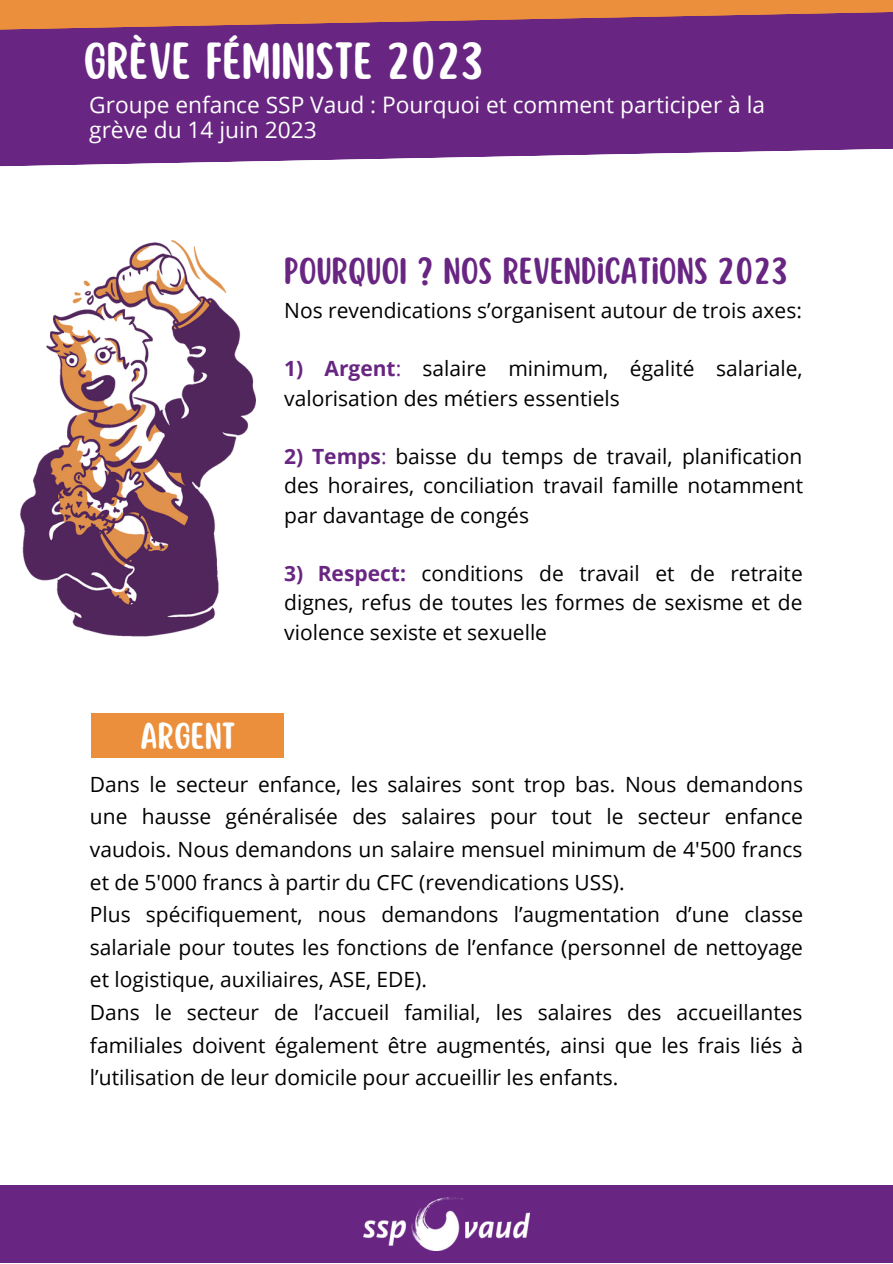
<style>
.page{position:relative;width:893px;height:1264px;background:#fff}
.page>*{position:absolute;margin:0;border:0;box-sizing:border-box;transform-origin:0 0}
.t1{font:45.6px "Scripter";color:#fff}
.t2{font:33px "Scripter";color:#682582}
.t3{font:33px "Scripter";color:#fff}
.t4{font:22.65px/24.8px "Open Sans";color:#fff}
.t5{font:21px/32.5px "Open Sans";color:#000;text-align:justify}
.s1{font-weight:700;color:#682582}
.s2{color:#682582}
</style>
<div class="page">
<div style="left:0;top:0;width:892px;height:45px;background:#eb8f3c"></div>
<svg style="left:0;top:12px;width:892px;height:155px;background:#783885"></svg>
<div style="left:0;top:1185px;width:892px;height:77px;background:#682582"></div>
<img style="left:363px;top:1197px;width:166px;height:53px">
<div style="left:92px;top:713px;width:192px;height:45px;background:#eb8f3c"></div>
<img style="left:20px;top:240px;width:236px;height:397px">
<p class="t1" style="left:83px;top:38px;width:400px">GRÈVE FÉMINISTE 2023</p>
<p class="t4" style="left:89px;top:92px;width:677px">Groupe enfance SSP Vaud : Pourquoi et comment participer à la grève du 14 juin 2023</p>
<p class="t2" style="left:284px;top:254px;width:503px">POURQUOI ? NOS REVENDICATIONS 2023</p>
<p class="t5" style="left:284px;top:293px;width:519px">Nos revendications s’organisent autour de trois axes:</p>
<p class="t5" style="left:284px;top:354px;width:520px;line-height:29.2px"><span class="s1">1) Argent</span><span class="s2">:</span> salaire minimum, égalité salariale, valorisation des métiers essentiels</p>
<p class="t5" style="left:284px;top:441px;width:520px;line-height:29.2px"><span class="s1">2) Temps</span><span class="s2">:</span> baisse du temps de travail, planification des horaires, conciliation travail famille notamment par davantage de congés</p>
<p class="t5" style="left:284px;top:558px;width:520px;line-height:29.2px"><span class="s1">3) Respect:</span> conditions de travail et de retraite dignes, refus de toutes les formes de sexisme et de violence sexiste et sexuelle</p>
<p class="t3" style="left:140px;top:719px;width:97px">ARGENT</p>
<p class="t5" style="left:90px;top:767px;width:714px">Dans le secteur enfance, les salaires sont trop bas. Nous demandons une hausse généralisée des salaires pour tout le secteur enfance vaudois. Nous demandons un salaire mensuel minimum de 4'500 francs et de 5'000 francs à partir du CFC (revendications USS).</p>
<p class="t5" style="left:90px;top:897px;width:714px">Plus spécifiquement, nous demandons l’augmentation d’une classe salariale pour toutes les fonctions de l’enfance (personnel de nettoyage et logistique, auxiliaires, ASE, EDE).</p>
<p class="t5" style="left:90px;top:995px;width:714px">Dans le secteur de l’accueil familial, les salaires des accueillantes familiales doivent également être augmentés, ainsi que les frais liés à l’utilisation de leur domicile pour accueillir les enfants.</p>
</div>
